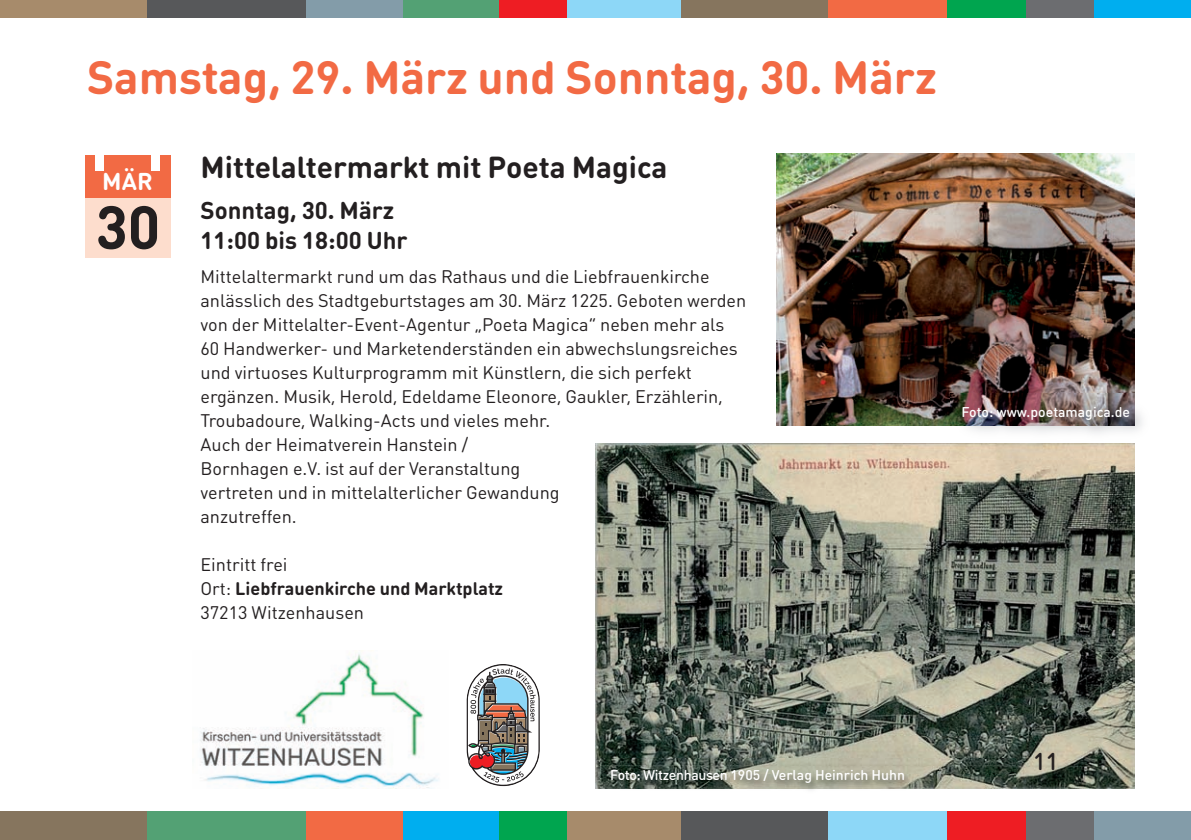
<style>
.page{position:relative;width:1191px;height:840px;background:#fff}
.page>*{position:absolute;margin:0;border:0;box-sizing:border-box;transform-origin:0 0}
.t1{font:700 60px "DIN Round Pro";color:#231f20}
.t2{font:700 46px "DIN Round Pro";color:#f26a44}
.t3{font:700 30px "DIN Round Pro";color:#231f20}
.t4{font:700 24px/30px "DIN Round Pro";color:#231f20}
.t5{font:700 24px "DIN Round Pro";color:#fff}
.t6{font:500 24px "DIN Round Pro";color:#231f20}
.t7{font:18px/24px "DIN Round Pro";color:#231f20}
.t8{font:500 14px "DIN Round Pro";color:#fff}
.s1{font-weight:700}
</style>
<div class="page">
<div style="left:85px;top:155px;width:85px;height:43px;background:#f26a44"></div>
<div style="left:85px;top:198px;width:85px;height:59px;background:#fdddcd"></div>
<div style="left:96px;top:153px;width:8px;height:17px;background:#fff"></div>
<div style="left:151px;top:153px;width:9px;height:17px;background:#fff"></div>
<img style="left:777px;top:153px;width:357px;height:272px">
<img style="left:595px;top:443px;width:539px;height:344px">
<div style="left:680px;top:0;width:148px;height:17px;background:#86755e"></div>
<div style="left:499px;top:0;width:68px;height:17px;background:#ee1d23"></div>
<div style="left:403px;top:0;width:96px;height:17px;background:#53a174"></div>
<div style="left:567px;top:0;width:113px;height:17px;background:#8dd7f7"></div>
<div style="left:306px;top:0;width:97px;height:17px;background:#839ca9"></div>
<div style="left:828px;top:0;width:119px;height:17px;background:#f26a44"></div>
<div style="left:947px;top:0;width:79px;height:17px;background:#00a54f"></div>
<div style="left:1026px;top:0;width:68px;height:17px;background:#6c6d70"></div>
<div style="left:1094px;top:0;width:97px;height:17px;background:#00aeef"></div>
<div style="left:0;top:0;width:147px;height:17px;background:#a78b6b"></div>
<div style="left:147px;top:0;width:159px;height:17px;background:#57585a"></div>
<div style="left:680px;top:811px;width:148px;height:28px;background:#57585a"></div>
<div style="left:499px;top:811px;width:68px;height:28px;background:#00a54f"></div>
<div style="left:403px;top:811px;width:96px;height:28px;background:#00aeef"></div>
<div style="left:567px;top:811px;width:113px;height:28px;background:#a78b6b"></div>
<div style="left:306px;top:811px;width:97px;height:28px;background:#f26a44"></div>
<div style="left:828px;top:811px;width:119px;height:28px;background:#8dd7f7"></div>
<div style="left:947px;top:811px;width:79px;height:28px;background:#ee1d23"></div>
<div style="left:1026px;top:811px;width:68px;height:28px;background:#6c6d70"></div>
<div style="left:1094px;top:811px;width:97px;height:28px;background:#839ca9"></div>
<div style="left:0;top:811px;width:147px;height:28px;background:#86755e"></div>
<div style="left:147px;top:811px;width:159px;height:28px;background:#53a174"></div>
<img style="left:200px;top:653px;width:239px;height:135px">
<img style="left:950px;top:393px;width:192px;height:66px">
<img style="left:950px;top:393px;width:184px;height:32px">
<img style="left:950px;top:443px;width:184px;height:16px">
<img style="left:601px;top:758px;width:414px;height:56px">
<svg style="left:466px;top:664px;width:74px;height:122px"></svg>
<h2 class="t2" style="left:87px;top:51px;width:851px">Samstag, 29. März und Sonntag, 30. März</h2>
<h3 class="t5" style="left:102px;top:168px;width:52px">MÄR</h3>
<h1 class="t1" style="left:95px;top:193px;width:67px">30</h1>
<h3 class="t3" style="left:200px;top:150px;width:468px">Mittelaltermarkt mit Poeta Magica</h3>
<h3 class="t4" style="left:200px;top:195px;width:208px">Sonntag, 30. März<br>11:00 bis 18:00 Uhr</h3>
<p class="t7" style="left:200px;top:264px;width:547px">Mittelaltermarkt rund um das Rathaus und die Liebfrauenkirche anlässlich des Stadtgeburtstages am 30. März 1225. Geboten werden von der Mittelalter-Event-Agentur „Poeta Magica“ neben mehr als 60 Handwerker- und Marketenderständen ein abwechslungsreiches und virtuoses Kulturprogramm mit Künstlern, die sich perfekt ergänzen. Musik, Herold, Edeldame Eleonore, Gaukler, Erzählerin, Troubadoure, Walking-Acts und vieles mehr.<br>Auch der Heimatverein Hanstein /<br>Bornhagen e.V. ist auf der Veranstaltung<br>vertreten und in mittelalterlicher Gewandung<br>anzutreffen.</p>
<p class="t7" style="left:200px;top:552px;width:304px">Eintritt frei<br>Ort: <span class="s1">Liebfrauenkirche und Marktplatz<br></span>37213 Witzenhausen</p>
<p class="t8" style="left:961px;top:403px;width:170px">Foto: www.poetamagica.de</p>
<p class="t8" style="left:610px;top:766px;width:296px">Foto: Witzenhausen 1905 / Verlag Heinrich Huhn</p>
<h3 class="t6" style="left:1033px;top:746px;width:27px">11</h3>
</div>
